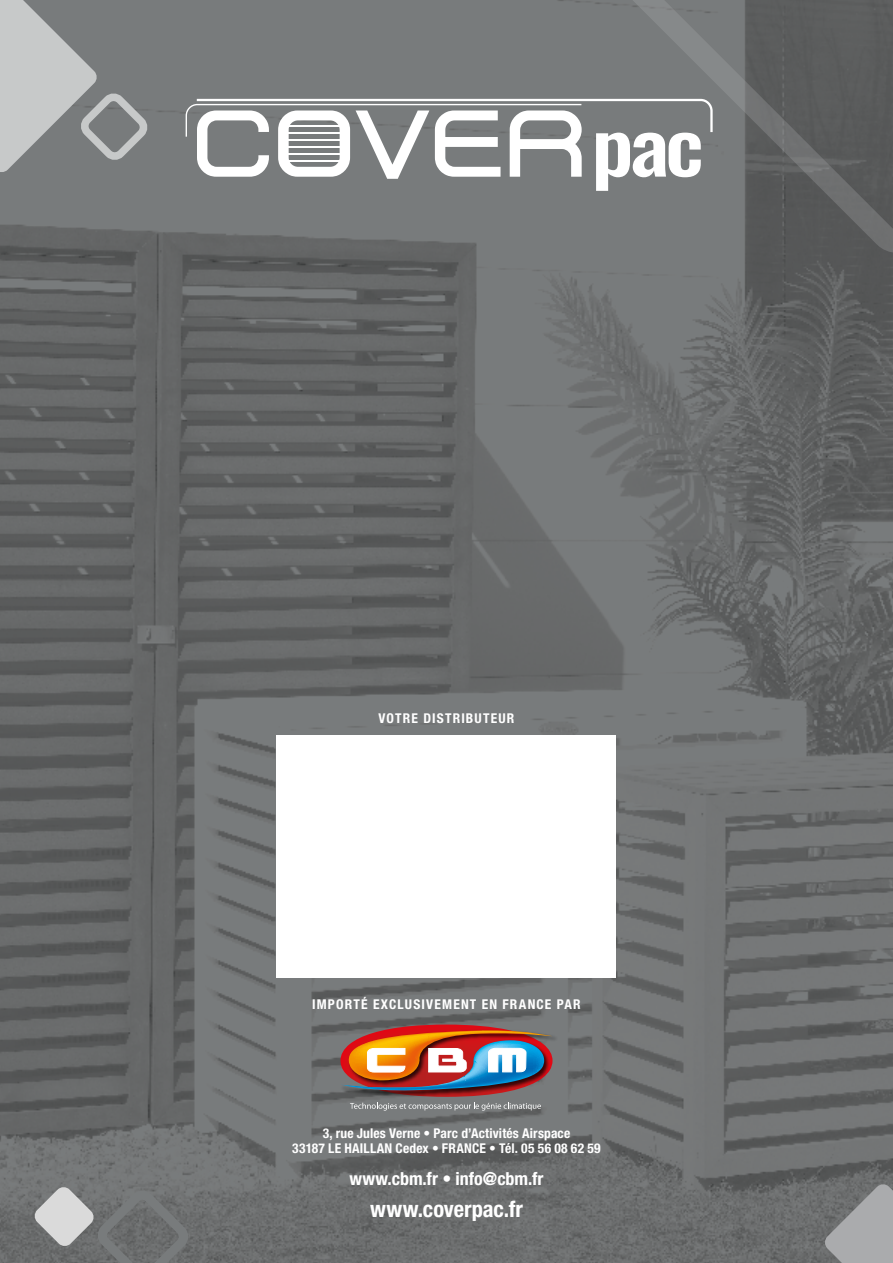
<style>
.page{position:relative;width:893px;height:1263px;background:#fff}
.page>*{position:absolute;margin:0;border:0;box-sizing:border-box;transform-origin:0 0}
.t1{font:700 condensed 22.5px "Helvetica Neue LT Std";color:#fff}
.t2{font:700 condensed 18px "Helvetica Neue LT Std";color:#fff}
.t3{font:700 condensed 13.5px/15px "Helvetica Neue LT Std";letter-spacing:.02em;color:#fff;text-align:center}
.t4{font:700 condensed 13.5px "Helvetica Neue LT Std";letter-spacing:.09em;color:#fff}
.t5{font:700 condensed 13.5px "Helvetica Neue LT Std";letter-spacing:.085em;color:#fff}
</style>
<div class="page">
<img style="left:0;top:0;width:893px;height:1263px">
<svg style="left:607px;top:0;width:286px;height:275px;background:#67696a"></svg>
<svg style="left:824px;top:1183px;width:69px;height:80px;background:#959698"></svg>
<svg style="left:34px;top:1181px;width:163px;height:82px;background:#7f8181"></svg>
<svg style="left:0;top:0;width:155px;height:173px;background:#989a9b"></svg>
<svg style="left:350px;top:1103px;width:191px;height:7px"></svg>
<img style="left:338px;top:1037px;width:214px;height:61px">
<img style="left:552px;top:1028px;width:8px;height:60px">
<img style="left:340px;top:1024px;width:212px;height:73px">
<div style="left:277px;top:736px;width:339px;height:242px;background:#fff"></div>
<svg style="left:185px;top:98px;width:529px;height:93px"></svg>
<p class="t5" style="left:378px;top:710px;width:137px">VOTRE DISTRIBUTEUR</p>
<p class="t4" style="left:312px;top:995px;width:270px">IMPORTÉ EXCLUSIVEMENT EN FRANCE PAR</p>
<p class="t3" style="left:292px;top:1125px;width:310px">3, rue Jules Verne • Parc d’Activités Airspace<br>33187 LE HAILLAN Cedex • FRANCE • Tél. 05 56 08 62 59</p>
<h2 class="t2" style="left:349px;top:1167px;width:196px">www.cbm.fr • info@cbm.fr</h2>
<h1 class="t1" style="left:370px;top:1195px;width:154px">www.coverpac.fr</h1>
</div>
